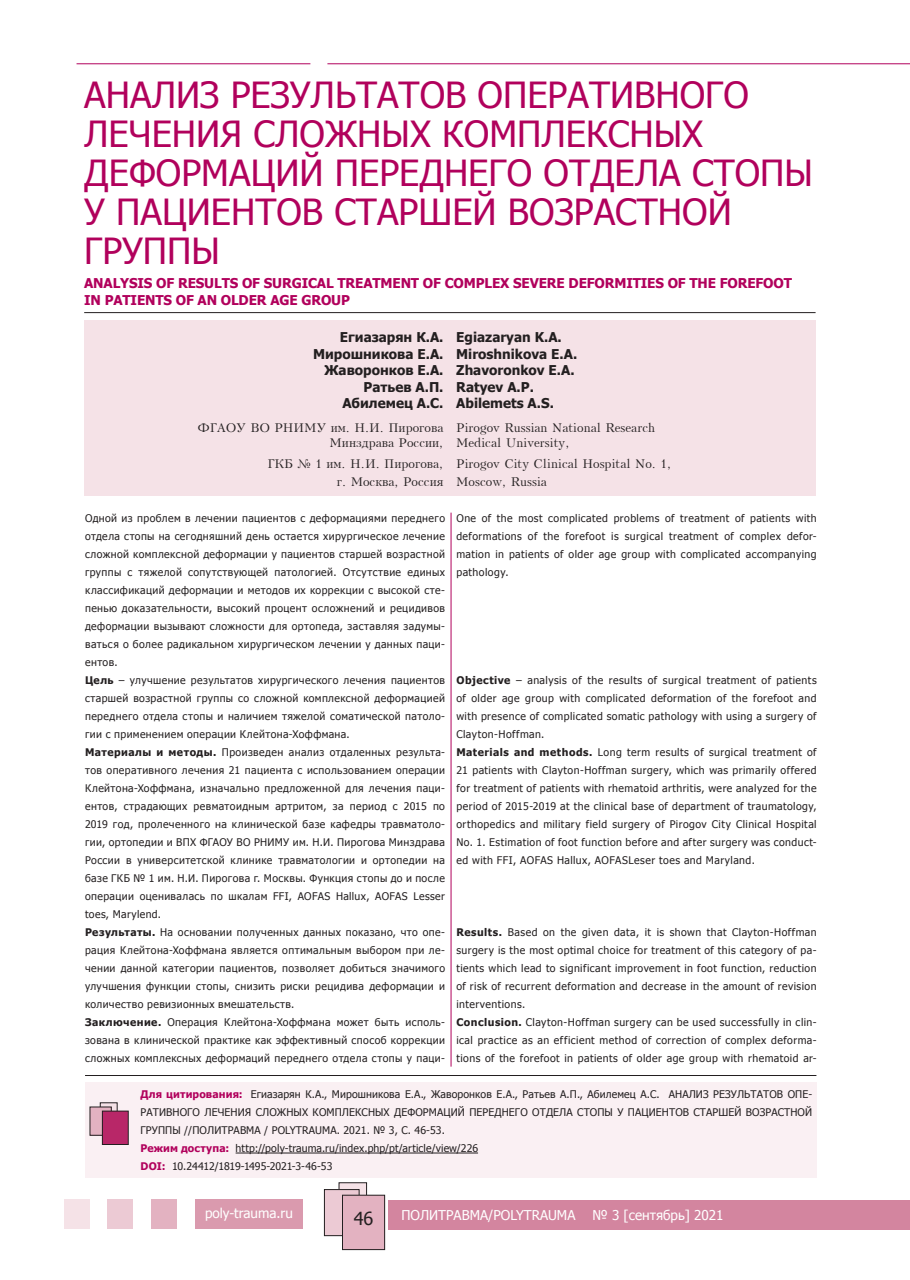
<style>
.page{position:relative;width:910px;height:1280px;background:#fff}
.page>*{position:absolute;margin:0;border:0;box-sizing:border-box;transform-origin:0 0}
.t1{font:36px/39px "Tahoma";color:#b1015c}
.t2{font:18px "Tahoma";color:#231f20}
.t3{font:700 13.5px/16.5px "Tahoma";color:#231f20;text-align:right}
.t4{font:700 13.5px/16.5px "Tahoma";letter-spacing:-.01em;color:#b1015c}
.t5{font:13.5px "Tahoma";color:#fff}
.t6{font:12px/15px "Kudrashov Plain";color:#231f20;text-align:right}
.t7{font:10.5px/18px "Tahoma";letter-spacing:.04em;color:#231f20}
.t8{font:10.5px/18px "Tahoma";letter-spacing:.01em;color:#231f20}
.s1{font-weight:700}
.s2{font-weight:700;color:#b1015c}
</style>
<div class="page">
<div style="left:196px;top:1198px;width:107px;height:30px;background:#da9aae"></div>
<div style="left:151px;top:1198px;width:25px;height:30px;background:#e3b2c1"></div>
<div style="left:107px;top:1198px;width:26px;height:30px;background:#eccad4"></div>
<div style="left:64px;top:1198px;width:25px;height:30px;background:#f5e2e7"></div>
<div style="left:389px;top:1199px;width:521px;height:30px;background:#d3859f"></div>
<div style="left:339px;top:1183px;width:28px;height:36px;background:#f5e2e7"></div>
<div style="left:339px;top:1182px;width:28px;height:37px;border:1px solid #231f20"></div>
<div style="left:324px;top:1189px;width:35px;height:47px;background:#eccad4"></div>
<div style="left:324px;top:1189px;width:35px;height:47px;border:1px solid #231f20"></div>
<div style="left:342px;top:1195px;width:43px;height:54px;background:#e3b2c1"></div>
<div style="left:342px;top:1195px;width:43px;height:55px;border:1px solid #231f20"></div>
<hr style="left:327px;top:63px;width:583px;height:1px;background:#b1015c">
<hr style="left:77px;top:63px;width:233px;height:1px;background:#b1015c">
<div style="left:85px;top:1082px;width:731px;height:96px;background:#faf0f3"></div>
<hr style="left:236px;top:1153px;width:242px;height:1px;background:#231f20">
<div style="left:84px;top:321px;width:732px;height:175px;background:#f5e2e7"></div>
<hr style="left:84px;top:312px;width:732px;height:1px;background:#231f20">
<hr style="left:451px;top:513px;width:1px;height:553px;background:#b1015c">
<hr style="left:85px;top:1075px;width:731px;height:1px;background:#231f20">
<svg style="left:102px;top:1105px;width:13px;height:6px"></svg>
<div style="left:90px;top:1107px;width:21px;height:28px;background:#e3b2c1"></div>
<div style="left:102px;top:1111px;width:26px;height:33px;background:#b82768"></div>
<div style="left:102px;top:1111px;width:26px;height:34px;border:1px solid #231f20"></div>
<h1 class="t1" style="left:84px;top:74px;width:730px">АНАЛИЗ РЕЗУЛЬТАТОВ ОПЕРАТИВНОГО<br>ЛЕЧЕНИЯ СЛОЖНЫХ КОМПЛЕКСНЫХ<br>ДЕФОРМАЦИЙ ПЕРЕДНЕГО ОТДЕЛА СТОПЫ<br>У ПАЦИЕНТОВ СТАРШЕЙ ВОЗРАСТНОЙ<br>ГРУППЫ</h1>
<p class="t4" style="left:84px;top:274px;width:709px">ANALYSIS OF RESULTS OF SURGICAL TREATMENT OF COMPLEX SEVERE DEFORMITIES OF THE FOREFOOT<br>IN PATIENTS OF AN OLDER AGE GROUP</p>
<p class="t3" style="left:313px;top:328px;width:132px">Егиазарян К.А.<br>Мирошникова Е.А.<br>Жаворонков Е.А.<br>Ратьев А.П.<br>Абилемец А.С.</p>
<p class="t6" style="left:197px;top:420px;width:248px">ФГАОУ ВО РНИМУ им. Н.И. Пирогова<br>Минздрава России,</p>
<p class="t6" style="left:267px;top:455px;width:178px;line-height:18px">ГКБ № 1 им. Н.И. Пирогова, г. Москва, Россия</p>
<p class="t3" style="left:456px;top:328px;width:122px;text-align:left">Egiazaryan K.A.<br>Miroshnikova E.A.<br>Zhavoronkov E.A.<br>Ratyev A.P.<br>Abilemets A.S.</p>
<p class="t6" style="left:456px;top:420px;width:200px;text-align:left">Pirogov Russian National Research<br>Medical University,</p>
<p class="t6" style="left:456px;top:455px;width:216px;line-height:18px;text-align:left">Pirogov City Clinical Hospital No. 1,<br>Moscow, Russia</p>
<p class="t7" style="left:85px;top:509px;width:361px">Одной из проблем в лечении пациентов с деформациями переднего отдела стопы на сегодняшний день остается хирургическое лечение сложной комплексной деформации у пациентов старшей возрастной группы с тяжелой сопутствующей патологией. Отсутствие единых классификаций деформации и методов их коррекции с высокой сте&shy;пенью доказательности, высокий процент осложнений и рецидивов деформации вызывают сложности для ортопеда, заставляя задумы&shy;ваться о более радикальном хирургическом лечении у данных паци&shy;ентов.<br><span class="s1">Цель</span> – улучшение результатов хирургического лечения пациентов старшей возрастной группы со сложной комплексной деформацией переднего отдела стопы и наличием тяжелой соматической патоло&shy;гии с применением операции Клейтона-Хоффмана.<br><span class="s1">Материалы и методы.</span> Произведен анализ отдаленных результа&shy;тов оперативного лечения 21 пациента с использованием операции Клейтона-Хоффмана, изначально предложенной для лечения паци&shy;ентов, страдающих ревматоидным артритом, за период с 2015 по 2019 год, пролеченного на клинической базе кафедры травматоло&shy;гии, ортопедии и ВПХ ФГАОУ ВО РНИМУ им. Н.И. Пирогова Минздрава России в университетской клинике травматологии и ортопедии на базе ГКБ № 1 им. Н.И. Пирогова г. Москвы. Функция стопы до и после операции оценивалась по шкалам FFI, AOFAS Hallux, AOFAS Lesser toes, Marylend.<br><span class="s1">Результаты.</span> На основании полученных данных показано, что опе&shy;рация Клейтона-Хоффмана является оптимальным выбором при ле&shy;чении данной категории пациентов, позволяет добиться значимого улучшения функции стопы, снизить риски рецидива деформации и количество ревизионных вмешательств.<br><span class="s1">Заключение.</span> Операция Клейтона-Хоффмана может быть исполь&shy;зована в клинической практике как эффективный способ коррекции сложных комплексных деформаций переднего отдела стопы у паци-</p>
<p class="t7" style="left:456px;top:509px;width:362px;text-align:justify">One of the most complicated problems of treatment of patients with deformations of the forefoot is surgical treatment of complex defor&shy;mation in patients of older age group with complicated accompanying pathology.</p>
<p class="t7" style="left:456px;top:671px;width:362px"><span class="s1">Objective</span> – analysis of the results of surgical treatment of patients of older age group with complicated deformation of the forefoot and with presence of complicated somatic pathology with using a surgery of Clayton-Hoffman.<br><span class="s1">Materials and methods.</span> Long term results of surgical treatment of 21 patients with Clayton-Hoffman surgery, which was primarily offered for treatment of patients with rhematoid arthritis, were analyzed for the period of 2015-2019 at the clinical base of department of traumatology, orthopedics and military field surgery of Pirogov City Clinical Hospital No. 1. Estimation of foot function before and after surgery was conduct&shy;ed with FFI, AOFAS Hallux, AOFASLeser toes and Maryland.</p>
<p class="t7" style="left:456px;top:923px;width:362px"><span class="s1">Results.</span> Based on the given data, it is shown that Clayton-Hoffman surgery is the most optimal choice for treatment of this category of pa&shy;tients which lead to significant improvement in foot function, reduction of risk of recurrent deformation and decrease in the amount of revision interventions.<br><span class="s1">Conclusion.</span> Clayton-Hoffman surgery can be used successfully in clin&shy;ical practice as an efficient method of correction of complex deforma&shy;tions of the forefoot in patients of older age group with rhematoid ar-</p>
<p class="t8" style="left:141px;top:1085px;width:673px"><span class="s2">Для цитирования:</span> Егиазарян К.А., Мирошникова Е.А., Жаворонков Е.А., Ратьев А.П., Абилемец А.С. АНАЛИЗ РЕЗУЛЬТАТОВ ОПЕ-РАТИВНОГО ЛЕЧЕНИЯ СЛОЖНЫХ КОМПЛЕКСНЫХ ДЕФОРМАЦИЙ ПЕРЕДНЕГО ОТДЕЛА СТОПЫ У ПАЦИЕНТОВ СТАРШЕЙ ВОЗРАСТНОЙ ГРУППЫ //ПОЛИТРАВМА / POLYTRAUMA. 2021. № 3, С. 46-53.<br><span class="s2">Режим доступа:</span> http://poly-trauma.ru/index.php/pt/article/view/226<br><span class="s2">DOI:</span> 10.24412/1819-1495-2021-3-46-53</p>
<p class="t5" style="left:205px;top:1204px;width:89px">poly-trauma.ru</p>
<h2 class="t2" style="left:354px;top:1206px;width:21px">46</h2>
<p class="t5" style="left:401px;top:1206px;width:176px">ПОЛИТРАВМА/POLYTRAUMA</p>
<p class="t5" style="left:592px;top:1206px;width:133px">№ 3 [сентябрь] 2021</p>
</div>
